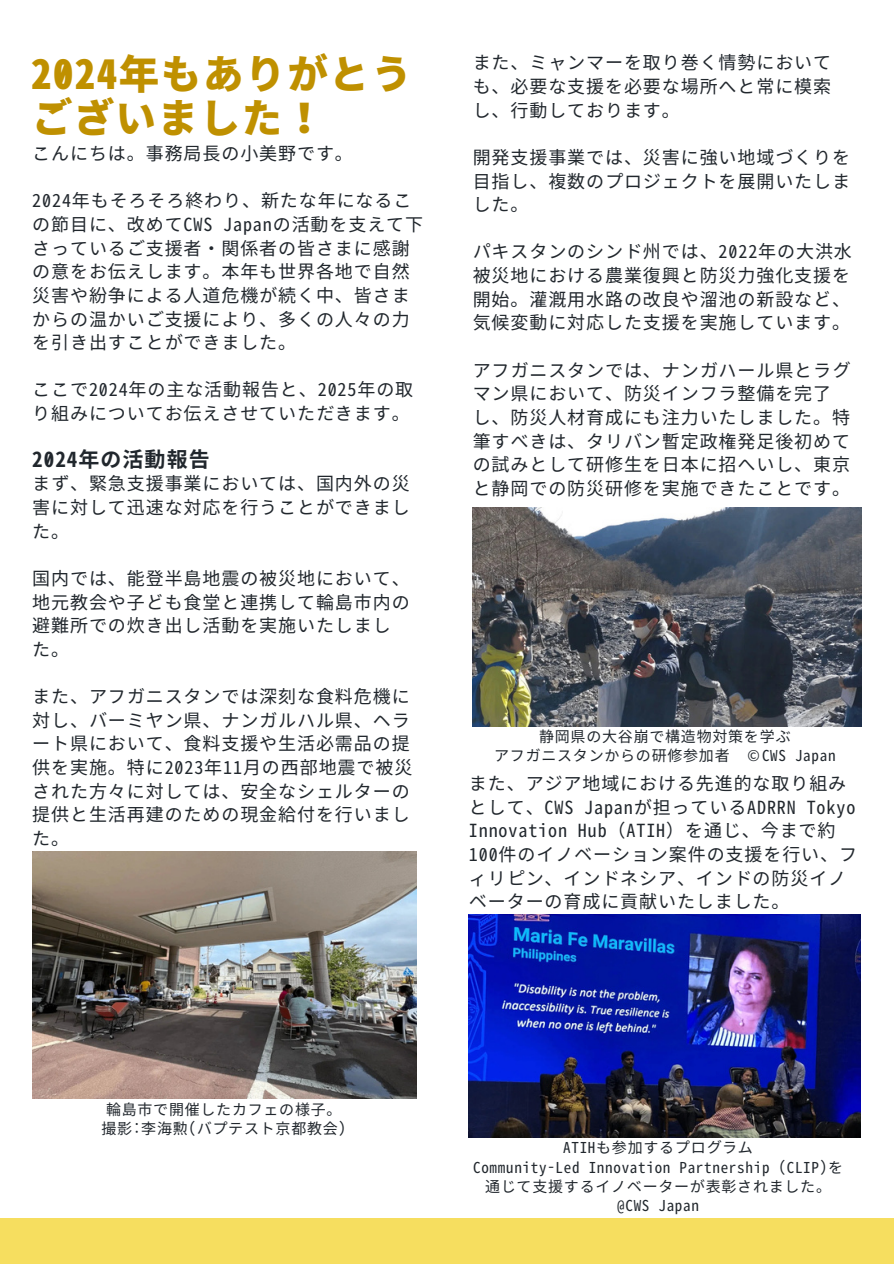
<style>
.page{position:relative;width:894px;height:1264px;background:#fff}
.page>*{position:absolute;margin:0;border:0;box-sizing:border-box;transform-origin:0 0}
.t1{font:40.5px/43.8px "Gen Ei Gothic M H";letter-spacing:.04em;color:#bf9000}
.t2{font:21px "Gen Ei Gothic M B";letter-spacing:.05em;color:#21272d}
.t3{font:18px/23.7px "Gen Ei Gothic M R";letter-spacing:.05em;color:#21272d}
.t4{font:15px "Gen Ei Gothic M R";letter-spacing:.05em;color:#21272d}
</style>
<div class="page">
<div style="left:0;top:1218px;width:893px;height:45px;background:#f6de5f"></div>
<img style="left:32px;top:851px;width:384px;height:247px">
<img style="left:472px;top:508px;width:388px;height:218px">
<img style="left:469px;top:914px;width:391px;height:223px">
<h2 class="t1" style="left:31px;top:55px;width:382px">2024年もありがとうございました！</h2>
<h1 class="t3" style="left:32px;top:143px;width:322px">こんにちは。事務局長の小美野です。</h1>
<h2 class="t3" style="left:32px;top:190px;width:392px">2024年もそろそろ終わり、新たな年になるこの節目に、改めてCWS Japanの活動を支えて下さっているご支援者・関係者の皆さまに感謝の意をお伝えします。本年も世界各地で自然災害や紛争による人道危機が続く中、皆さまからの温かいご支援により、多くの人々の力を引き出すことができました。</h2>
<h2 class="t3" style="left:32px;top:379px;width:382px">ここで2024年の主な活動報告と、2025年の取り組みについてお伝えさせていただきます。</h2>
<h2 class="t2" style="left:32px;top:445px;width:179px">2024年の活動報告</h2>
<h2 class="t3" style="left:32px;top:473px;width:379px;text-align:justify">まず、緊急支援事業においては、国内外の災害に対して迅速な対応を行うことができました。</h2>
<h2 class="t3" style="left:32px;top:567px;width:379px">国内では、能登半島地震の被災地において、地元教会や子ども食堂と連携して輪島市内の避難所での炊き出し活動を実施いたしました。</h2>
<h2 class="t3" style="left:32px;top:685px;width:381px">また、アフガニスタンでは深刻な食料危機に対し、バーミヤン県、ナンガルハル県、ヘラート県において、食料支援や生活必需品の提供を実施。特に2023年11月の西部地震で被災された方々に対しては、安全なシェルターの提供と生活再建のための現金給付を行いました。</h2>
<p class="t3" style="left:472px;top:52px;width:360px;text-align:justify">また、ミャンマーを取り巻く情勢においても、必要な支援を必要な場所へと常に模索し、行動しております。</p>
<h2 class="t3" style="left:472px;top:146px;width:379px;text-align:justify">開発支援事業では、災害に強い地域づくりを目指し、複数のプロジェクトを展開いたしました。</h2>
<h2 class="t3" style="left:472px;top:241px;width:380px;text-align:justify">パキスタンのシンド州では、2022年の大洪水被災地における農業復興と防災力強化支援を開始。灌漑用水路の改良や溜池の新設など、気候変動に対応した支援を実施しています。</h2>
<h2 class="t3" style="left:472px;top:359px;width:379px">アフガニスタンでは、ナンガハール県とラグマン県において、防災インフラ整備を完了し、防災人材育成にも注力いたしました。特筆すべきは、タリバン暫定政権発足後初めての試みとして研修生を日本に招へいし、東京と静岡での防災研修を実施できたことです。</h2>
<h2 class="t4" style="left:539px;top:727px;width:253px">静岡県の大谷崩で構造物対策を学ぶ</h2>
<p class="t4" style="left:494px;top:746px;width:343px">アフガニスタンからの研修参加者 ©CWS Japan</p>
<p class="t3" style="left:469px;top:772px;width:389px">また、アジア地域における先進的な取り組みとして、CWS Japanが担っているADRRN Tokyo<br>Innovation Hub（ATIH）を通じ、今まで約<br>100件のイノベーション案件の支援を行い、フィリピン、インドネシア、インドの防災イノベーターの育成に貢献いたしました。</p>
<p class="t4" style="left:106px;top:1099px;width:237px">輪島市で開催したカフェの様子。</p>
<p class="t4" style="left:101px;top:1118px;width:246px">撮影:李海勲(バプテスト京都教会)</p>
<p class="t4" style="left:563px;top:1138px;width:191px">ATIHも参加するプログラム</p>
<h2 class="t4" style="left:473px;top:1157px;width:371px">Community-Led Innovation Partnership (CLIP)を</h2>
<p class="t4" style="left:485px;top:1176px;width:347px">通じて支援するイノベーターが表彰されました。</p>
<p class="t4" style="left:617px;top:1195px;width:83px">@CWS Japan</p>
</div>
